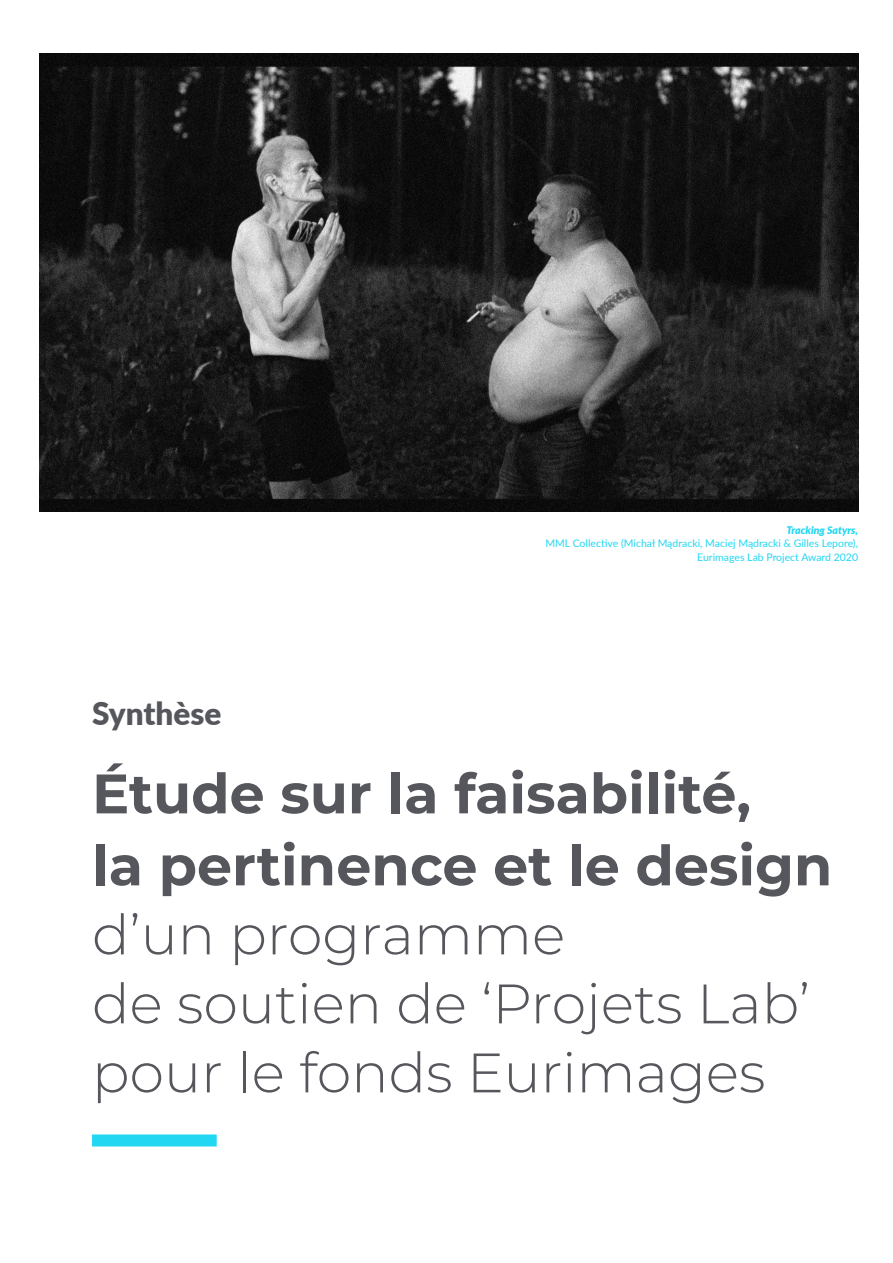
<style>
.page{position:relative;width:893px;height:1263px;background:#fff}
.page>*{position:absolute;margin:0;border:0;box-sizing:border-box;transform-origin:0 0}
.t1{font:300 55.5px/69px "Montserrat";color:#56575c}
.t2{font:700 55.5px/72px "Montserrat";color:#56575c}
.t3{font:900 31.5px "Lato";color:#56575c}
.t4{font:10.5px/13.5px "Lato";color:#22d7f2;text-align:right}
.t5{font:italic 900 10.5px "Lato";color:#22d7f2}
</style>
<div class="page">
<img style="left:40px;top:53px;width:818px;height:458px">
<div style="left:92px;top:1134px;width:125px;height:12px;background:#22d7f2"></div>
<p class="t5" style="left:786px;top:522px;width:73px">Tracking Satyrs,</p>
<p class="t4" style="left:545px;top:536px;width:314px">MML Collective (Michał Mądracki, Maciej Mądracki &amp; Gilles Lepore),<br>Eurimages Lab Project Award 2020</p>
<h2 class="t3" style="left:92px;top:690px;width:131px">Synthèse</h2>
<h1 class="t2" style="left:92px;top:755px;width:742px">Étude sur la faisabilité,<br>la pertinence et le design</h1>
<h1 class="t1" style="left:92px;top:898px;width:719px">d’un programme<br>de soutien de ‘Projets Lab’ pour le fonds Eurimages</h1>
</div>
